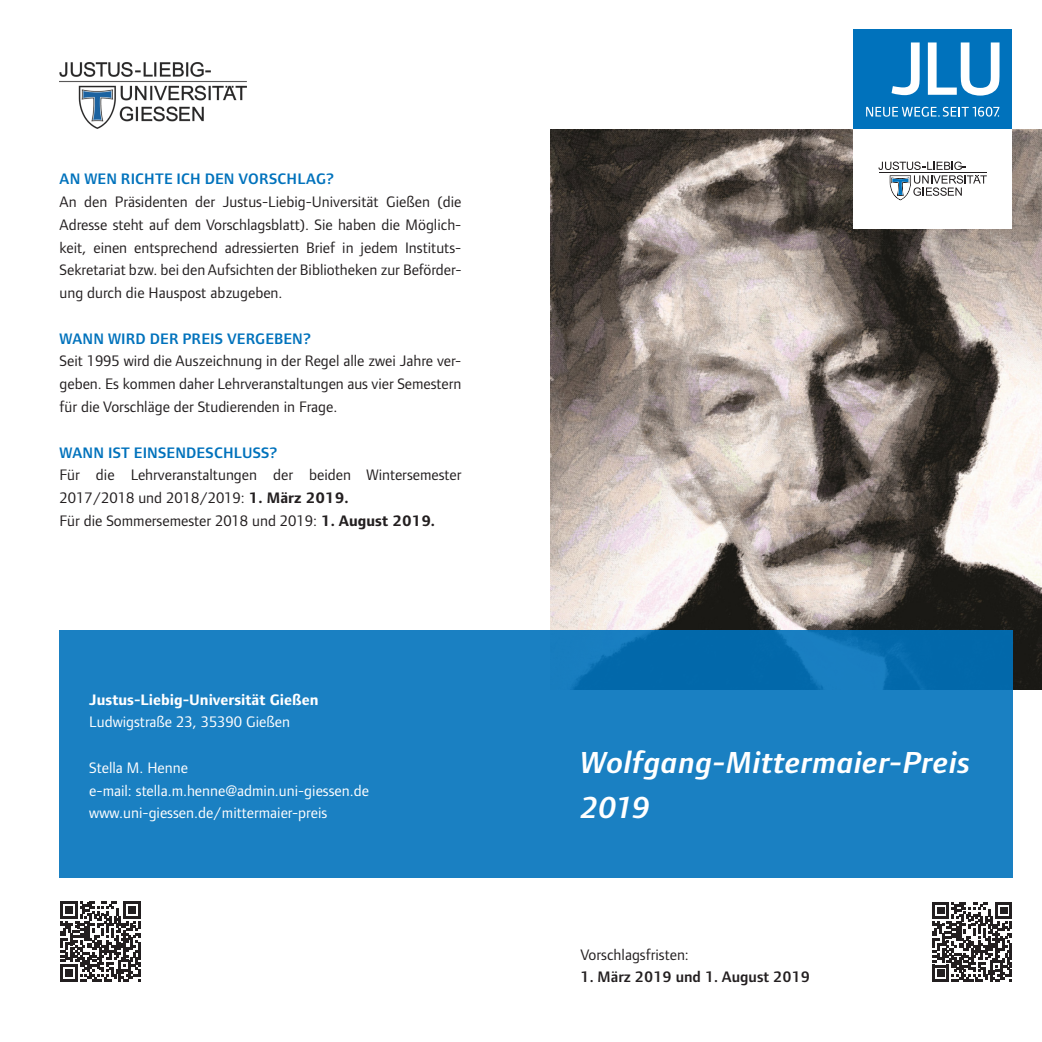
<style>
.page{position:relative;width:1042px;height:1042px;background:#fff}
.page>*{position:absolute;margin:0;border:0;box-sizing:border-box;transform-origin:0 0}
.Titel_Headline_DIN_L{font:italic 600 31.5px "Foundry Form Sans";letter-spacing:.015em;color:#fff}
.Copytext_DIN_Lang{font:15.75px/22.8px "Foundry Form Sans";color:#231f20;text-align:justify}
.t1{font:15.75px/22.8px "Foundry Form Sans";color:#fff}
.Copytext_Headline_DI{font:600 15.75px "Foundry Form Sans";letter-spacing:.015em;color:#0072bc}
.t2{font:700 15.75px "Foundry Form Sans";color:#fff}
.Farbflächen_Text{font:600 15.75px "Foundry Form Sans";color:#231f20}
.Farbflächen_Text-2{font:15.75px "Foundry Form Sans";color:#231f20}
.s1{font-weight:700}
</style>
<div class="page">
<svg style="left:932px;top:902px;width:80px;height:80px"></svg>
<div style="left:60px;top:630px;width:461px;height:248px;background:#1a80c2"></div>
<img style="left:60px;top:62px;width:186px;height:66px">
<svg style="left:61px;top:901px;width:79px;height:80px"></svg>
<img style="left:551px;top:129px;width:491px;height:561px">
<svg style="left:521px;top:630px;width:491px;height:248px;fill:#1a80c2"></svg>
<div style="left:853px;top:30px;width:159px;height:99px;background:#0072bc"></div>
<div style="left:853px;top:129px;width:159px;height:99px;background:#fff"></div>
<svg style="left:891px;top:42px;width:28px;height:53px"></svg>
<svg style="left:928px;top:42px;width:71px;height:54px"></svg>
<svg style="left:878px;top:162px;width:109px;height:38px"></svg>
<hr style="left:879px;top:172px;width:107px;height:1px;background:#231f20">
<svg style="left:866px;top:107px;width:133px;height:10px"></svg>
<p class="Copytext_Headline_DI" style="left:60px;top:170px;width:276px">AN WEN RICHTE ICH DEN VORSCHLAG?</p>
<p class="Copytext_DIN_Lang" style="left:60px;top:191px;width:403px">An den Präsidenten der Justus-Liebig-Universität Gießen (die Adresse steht auf dem Vorschlagsblatt). Sie haben die Möglich&shy;keit, einen entsprechend adressierten Brief in jedem Instituts-Sekretariat bzw. bei den Aufsichten der Bibliotheken zur Beförder&shy;ung durch die Hauspost abzugeben.</p>
<p class="Copytext_Headline_DI" style="left:60px;top:329px;width:253px">WANN WIRD DER PREIS VERGEBEN?</p>
<p class="Copytext_DIN_Lang" style="left:60px;top:350px;width:403px">Seit 1995 wird die Auszeichnung in der Regel alle zwei Jahre ver&shy;geben. Es kommen daher Lehrveranstaltungen aus vier Semestern für die Vorschläge der Studierenden in Frage.</p>
<p class="Copytext_Headline_DI" style="left:60px;top:443px;width:219px">WANN IST EINSENDESCHLUSS?</p>
<p class="Copytext_DIN_Lang" style="left:60px;top:464px;width:403px">Für die Lehrveranstaltungen der beiden Wintersemester<br>2017/2018 und 2018/2019: <span class="s1">1. März 2019.</span></p>
<p class="Copytext_DIN_Lang" style="left:60px;top:509px;width:377px">Für die Sommersemester 2018 und 2019: <span class="s1">1. August 2019.</span></p>
<p class="t2" style="left:89px;top:690px;width:231px">Justus-Liebig-Universität Gießen</p>
<p class="t1" style="left:89px;top:711px;width:202px">Ludwigstraße 23, 35390 Gießen</p>
<p class="t1" style="left:89px;top:756px;width:281px">Stella M. Henne<br>e-mail: stella.m.henne@admin.uni-giessen.de www.uni-giessen.de/mittermaier-preis</p>
<p class="Titel_Headline_DIN_L" style="left:580px;top:744px;width:391px">Wolfgang-Mittermaier-Preis</p>
<p class="Titel_Headline_DIN_L" style="left:580px;top:789px;width:72px">2019</p>
<p class="Farbflächen_Text-2" style="left:580px;top:945px;width:110px">Vorschlagsfristen:</p>
<p class="Farbflächen_Text" style="left:580px;top:968px;width:231px">1. März 2019 und 1. August 2019</p>
</div>
